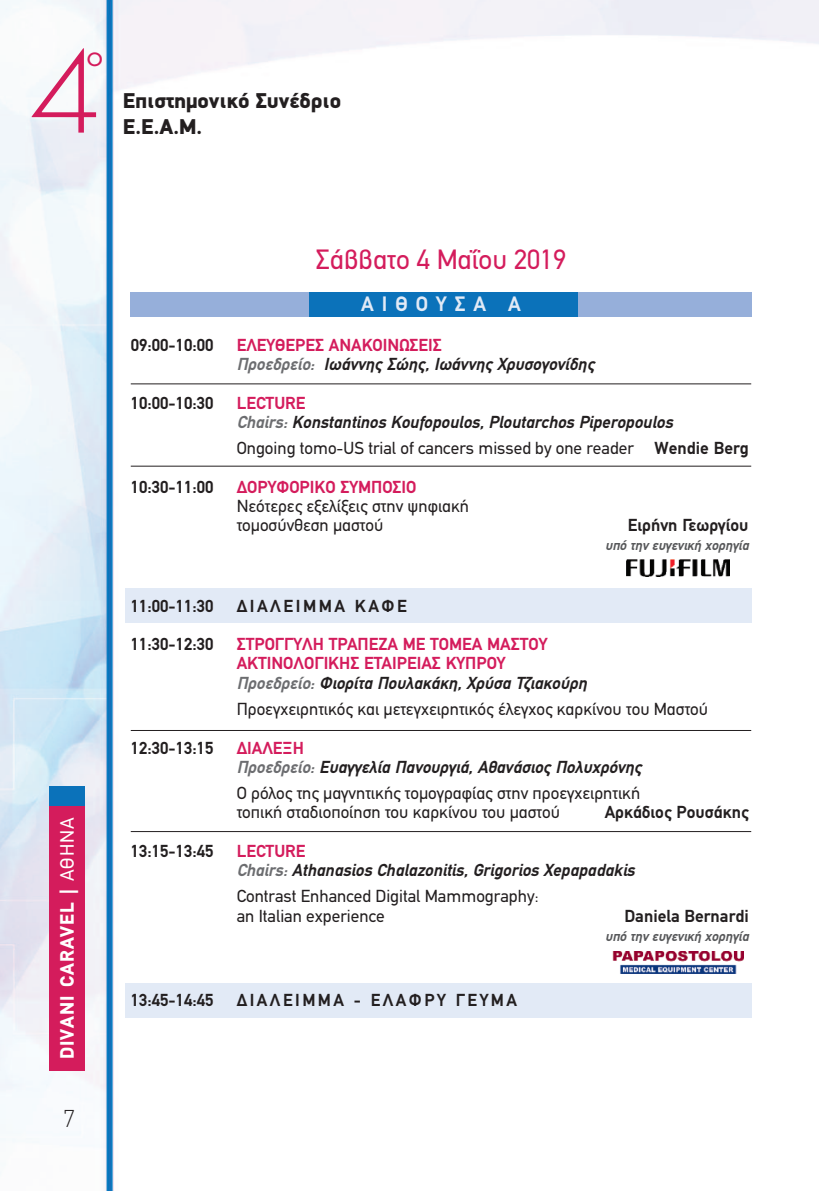
<style>
.page{position:relative;width:819px;height:1191px;background:#fff}
.page>*{position:absolute;margin:0;border:0;box-sizing:border-box;transform-origin:0 0}
.t1{font:300 107.98px "PF Futura Neu";color:#d41c5c;scale:1.06 1}
.t2{font:28.18px "PF Futura Neu";color:#d41c5c}
.t3{font:28px "PF Din Text";color:#d41c5c}
.t4{font:100 24.5px "PF Din Text";color:#231f20}
.t5{font:900 21.53px/25.9px "PF Din Display";color:#231f20}
.t6{font:700 21px "PF Din Text";letter-spacing:.38em;color:#e2eaf6}
.t7{font:900 19.43px "PF Din Text";letter-spacing:.06em;color:#fff}
.t8{font:17.5px/19.2px "PF Din Text";color:#231f20}
.t9{font:italic 700 17.5px/19.2px "PF Din Text";color:#231f20}
.t10{font:700 17.5px "PF Din Text";color:#231f20}
.t11{font:700 17.5px/19.2px "PF Din Text";color:#d41c5c}
.t12{font:700 17.5px "PF Din Text";letter-spacing:.145em;color:#231f20}
.t13{font:italic 700 14px "PF Din Text";color:#57585a}
.s1{font-weight:400}
.s2{font-style:normal;color:#d41c5c}
.s3{color:#6c6d70}
.s4{font-weight:700}
.s5{font-style:italic;color:#6c6d70}
.s6{font-style:italic;color:#231f20}
</style>
<div class="page">
<img style="left:0;top:0;width:819px;height:1191px">
<div style="left:50px;top:801px;width:35px;height:269px;background:#d41c5c"></div>
<div style="left:50px;top:786px;width:35px;height:20px;background:#0b72ba"></div>
<img style="left:612px;top:951px;width:132px;height:23px">
<div style="left:131px;top:292px;width:620px;height:25px;background:#96afda"></div>
<div style="left:309px;top:292px;width:269px;height:25px;background:#0b72ba"></div>
<img style="left:626px;top:559px;width:103px;height:17px">
<div style="left:125px;top:588px;width:626px;height:35px;background:#e2eaf6"></div>
<div style="left:125px;top:983px;width:626px;height:35px;background:#e2eaf6"></div>
<hr style="left:131px;top:383px;width:620px;height:1px;background:#231f20">
<hr style="left:131px;top:466px;width:620px;height:1px;background:#231f20">
<hr style="left:131px;top:730px;width:620px;height:1px;background:#231f20">
<hr style="left:131px;top:831px;width:620px;height:1px;background:#231f20">
<h1 class="t1" style="left:30px;top:24px;width:69px">4</h1>
<h2 class="t2" style="left:87px;top:37px;width:18px">o</h2>
<p class="t5" style="left:123px;top:87px;width:220px">Επιστημονικό Συνέδριο<br>Ε.Ε.Α.Μ.</p>
<p class="t7" style="left:55px;top:1059px;width:244px;rotate:-90deg">DIVANI CARAVEL | <span class="s1">ΑΘΗΝΑ</span></p>
<h3 class="t4" style="left:63px;top:1104px;width:12px">7</h3>
<h3 class="t3" style="left:316px;top:243px;width:252px">Σάββατο 4 Μαΐου 2019</h3>
<p class="t6" style="left:361px;top:291px;width:161px">ΑΙΘΟΥΣΑ Α</p>
<p class="t10" style="left:131px;top:335px;width:84px">09:00-10:00</p>
<p class="t9" style="left:237px;top:335px;width:359px"><span class="s2">ΕΛΕΥΘΕΡΕΣ ΑΝΑΚΟΙΝΩΣΕΙΣ<br></span><span class="s3">Προεδρείο:</span> Ιωάννης Σώης, Ιωάννης Χρυσογονίδης</p>
<p class="t10" style="left:131px;top:392px;width:84px">10:00-10:30</p>
<p class="t9" style="left:237px;top:393px;width:437px"><span class="s2">LECTURE<br></span><span class="s3">Chairs:</span> Konstantinos Koufopoulos, Ploutarchos Piperopoulos</p>
<p class="t8" style="left:237px;top:438px;width:513px">Ongoing tomo-US trial of cancers missed by one reader <span class="s4">Wendie Berg</span></p>
<p class="t10" style="left:131px;top:476px;width:84px">10:30-11:00</p>
<p class="t11" style="left:237px;top:477px;width:181px">ΔΟΡΥΦΟΡΙΚΟ ΣΥΜΠΟΣΙΟ</p>
<p class="t8" style="left:237px;top:496px;width:234px">Νεότερες εξελίξεις στην ψηφιακή τομοσύνθεση μαστού</p>
<p class="t10" style="left:628px;top:515px;width:122px">Ειρήνη Γεωργίου</p>
<p class="t13" style="left:605px;top:537px;width:145px">υπό την ευγενική χορηγία</p>
<p class="t10" style="left:131px;top:595px;width:84px">11:00-11:30</p>
<p class="t12" style="left:237px;top:595px;width:172px">ΔΙΑΛΕΙΜΜΑ ΚΑΦΕ</p>
<p class="t10" style="left:131px;top:634px;width:84px">11:30-12:30</p>
<p class="t11" style="left:237px;top:634px;width:352px">ΣΤΡΟΓΓΥΛΗ ΤΡΑΠΕΖΑ ME ΤΟΜΕΑ ΜΑΣΤΟΥ<br>ΑΚΤΙΝΟΛΟΓΙΚΗΣ ΕΤΑΙΡΕΙΑΣ ΚΥΠΡΟΥ<br><span class="s5">Προεδρείο:</span> <span class="s6">Φιορίτα Πουλακάκη, Χρύσα Τζιακούρη</span></p>
<p class="t8" style="left:237px;top:699px;width:473px">Προεγχειρητικός και μετεγχειρητικός έλεγχος καρκίνου του Μαστού</p>
<p class="t10" style="left:131px;top:737px;width:84px">12:30-13:15</p>
<p class="t9" style="left:237px;top:738px;width:406px"><span class="s2">ΔΙΑΛΕΞΗ<br></span><span class="s3">Προεδρείο:</span> Ευαγγελία Πανουργιά, Αθανάσιος Πολυχρόνης</p>
<p class="t8" style="left:237px;top:783px;width:405px">Ο ρόλος της μαγνητικής τομογραφίας στην προεγχειρητική τοπική σταδιοποίηση του καρκίνου του μαστού</p>
<p class="t10" style="left:604px;top:802px;width:146px">Αρκάδιος Ρουσάκης</p>
<p class="t10" style="left:131px;top:840px;width:84px">13:15-13:45</p>
<p class="t9" style="left:237px;top:841px;width:399px"><span class="s2">LECTURE<br></span><span class="s3">Chairs:</span> Athanasios Chalazonitis, Grigorios Xepapadakis</p>
<p class="t8" style="left:237px;top:886px;width:303px">Contrast Enhanced Digital Mammography: an Italian experience</p>
<p class="t10" style="left:624px;top:905px;width:126px">Daniela Bernardi</p>
<p class="t13" style="left:605px;top:928px;width:145px">υπό την ευγενική χορηγία</p>
<p class="t10" style="left:131px;top:989px;width:84px">13:45-14:45</p>
<p class="t12" style="left:237px;top:989px;width:282px">ΔΙΑΛΕΙΜΜΑ - ΕΛΑΦΡΥ ΓΕΥΜΑ</p>
</div>
